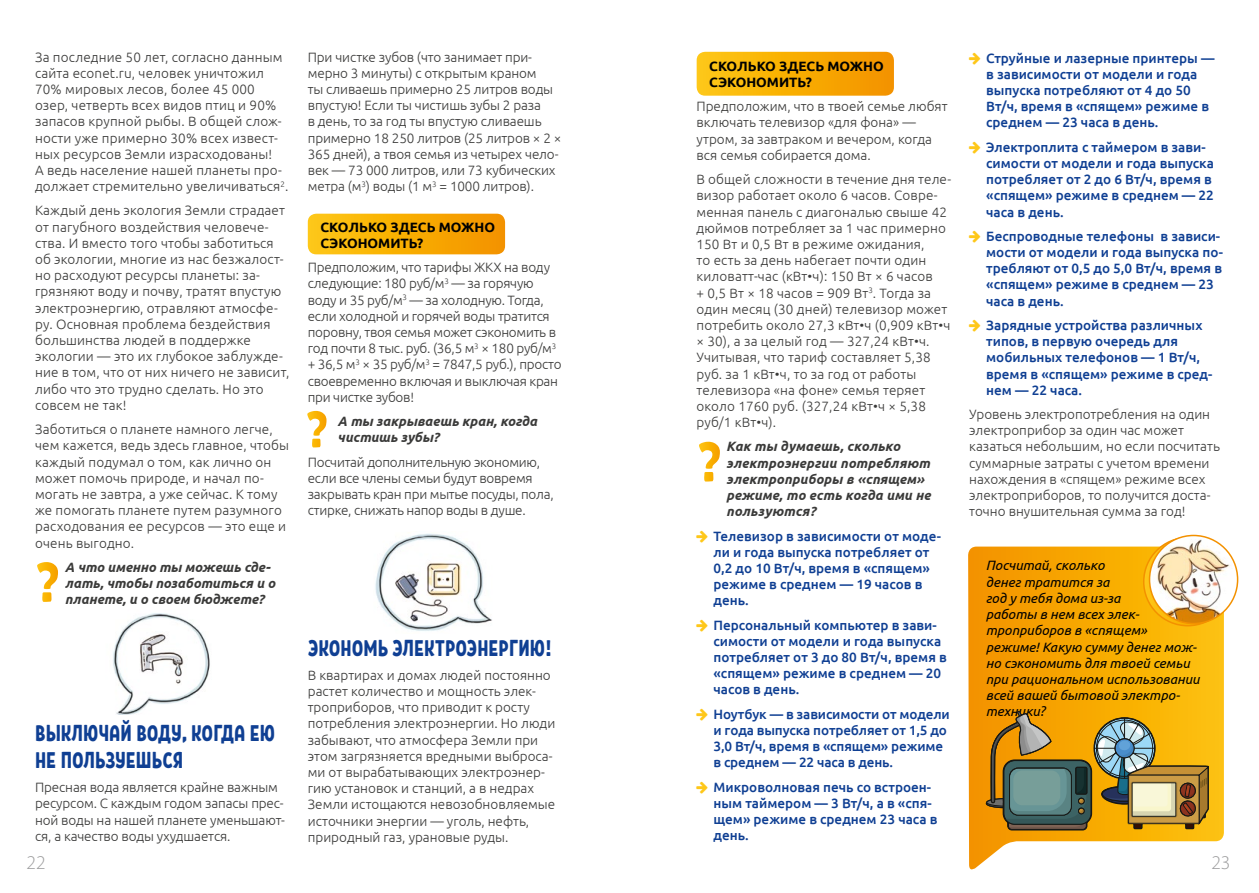
<style>
.page{position:relative;width:1259px;height:893px;background:#fff}
.page>*{position:absolute;margin:0;border:0;box-sizing:border-box;transform-origin:0 0}
.t1{font:55.65px "RF Krabuler";color:#fff}
.t2{font:51.15px "RF Krabuler";color:#fff}
.t3{font:22.5px/27px "RF Krabuler";color:#0f3f93}
.t4{font:300 19.5px "Myriad Pro";color:#9c9c9d}
.t5{font:300 13.5px/16.2px "Ubuntu";color:#3a3a39}
.t6{font:500 13.5px/16.2px "Ubuntu";color:#0f3f93}
.t7{font:300 13.5px/16.2px "Ubuntu";letter-spacing:-.02em;color:#3a3a39}
.t8{font:italic 700 13.5px/16.2px "Ubuntu";color:#3a3a39}
.t9{font:italic 13.5px/16.2px "Ubuntu";color:#000}
.t10{font:700 13.5px/16.2px "Ubuntu";color:#000}
</style>
<div class="page">
<svg style="left:308px;top:214px;width:197px;height:40px;background:#f8ad07"></svg>
<img style="left:375px;top:533px;width:117px;height:98px">
<img style="left:113px;top:613px;width:97px;height:101px">
<svg style="left:696px;top:52px;width:198px;height:44px;background:#f8ae0a"></svg>
<svg style="left:968px;top:547px;width:256px;height:323px;background:#f8b325"></svg>
<svg style="left:1143px;top:538px;width:88px;height:88px"></svg>
<img style="left:1149px;top:535px;width:88px;height:88px;border-radius:44px">
<div style="left:1148px;top:535px;width:90px;height:89px;border:2px solid #f39100;border-radius:50%"></div>
<svg style="left:985px;top:710px;width:225px;height:121px;background:#a98d3e"></svg>
<div style="left:1131px;top:782px;width:45px;height:35px;border:1px solid #171815"></div>
<div style="left:1133px;top:784px;width:34px;height:22px;background:#f9f7d8;border-radius:3px"></div>
<p class="t5" style="left:35px;top:48px;width:255px">За последние 50 лет, согласно данным сайта econet.ru, человек уничтожил 70% мировых лесов, более 45 000 озер, четверть всех видов птиц и 90% запасов крупной рыбы. В общей слож&shy;ности уже примерно 30% всех извест&shy;ных ресурсов Земли израсходованы!<br>А ведь население нашей планеты про&shy;должает стремительно увеличиваться<sup>2</sup>.</p>
<p class="t5" style="left:35px;top:202px;width:256px">Каждый день экология Земли страдает от пагубного воздействия человече&shy;ства. И вместо того чтобы заботиться об экологии, многие из нас безжалост&shy;но расходуют ресурсы планеты: за&shy;грязняют воду и почву, тратят впустую электроэнергию, отравляют атмосфе&shy;ру. Основная проблема бездействия большинства людей в поддержке экологии — это их глубокое заблужде&shy;ние в том, что от них ничего не зависит, либо что это трудно сделать. Но это совсем не так!</p>
<p class="t5" style="left:35px;top:421px;width:255px">Заботиться о планете намного легче, чем кажется, ведь здесь главное, чтобы каждый подумал о том, как лично он может помочь природе, и начал по&shy;могать не завтра, а уже сейчас. К тому же помогать планете путем разумного расходования ее ресурсов — это еще и очень выгодно.</p>
<p class="t8" style="left:65px;top:559px;width:212px">А что именно ты можешь сде&shy;лать, чтобы позаботиться и о планете, и о своем бюджете?</p>
<h1 class="t1" style="left:35px;top:548px;width:28px">?</h1>
<h3 class="t3" style="left:35px;top:719px;width:241px">ВЫКЛЮЧАЙ ВОДУ, КОГДА ЕЮ<br>НЕ ПОЛЬЗУЕШЬСЯ</h3>
<p class="t5" style="left:35px;top:779px;width:251px">Пресная вода является крайне важным ресурсом. С каждым годом запасы прес&shy;ной воды на нашей планете уменьшают&shy;ся, а качество воды ухудшается.</p>
<p class="t5" style="left:308px;top:48px;width:255px">При чистке зубов (что занимает при&shy;мерно 3 минуты) с открытым краном<br>ты сливаешь примерно 25 литров воды впустую! Если ты чистишь зубы 2 раза<br>в день, то за год ты впустую сливаешь примерно 18 250 литров (25 литров × 2 × 365 дней), а твоя семья из четырех чело&shy;век — 73 000 литров, или 73 кубических метра (м<sup>3</sup>) воды (1 м<sup>3</sup> = 1000 литров).</p>
<p class="t10" style="left:320px;top:218px;width:176px">СКОЛЬКО ЗДЕСЬ МОЖНО<br>СЭКОНОМИТЬ?</p>
<p class="t7" style="left:308px;top:259px;width:255px">Предположим, что тарифы ЖКХ на воду следующие: 180 руб/м<sup>3</sup> — за горячую воду и 35 руб/м<sup>3</sup> — за холодную. Тогда, если холодной и горячей воды тратится поровну, твоя семья может cэкономить в год почти 8 тыс. руб. (36,5 м<sup>3</sup> × 180 руб/м<sup>3 </sup>+ 36,5 м<sup>3</sup> × 35 руб/м<sup>3</sup> = 7847,5 руб.), просто своевременно включая и выключая кран при чистке зубов!</p>
<p class="t8" style="left:337px;top:413px;width:201px">А ты закрываешь кран, когда чистишь зубы?</p>
<p class="t7" style="left:308px;top:453px;width:247px">Посчитай дополнительную экономию, если все члены семьи будут вовремя закрывать кран при мытье посуды, пола, стирке, снижать напор воды в душе.</p>
<h2 class="t2" style="left:305px;top:398px;width:26px">?</h2>
<h3 class="t3" style="left:308px;top:634px;width:246px">ЭКОНОМЬ ЭЛЕКТРОЭНЕРГИЮ!</h3>
<p class="t5" style="left:308px;top:667px;width:249px">В квартирах и домах людей постоянно растет количество и мощность элек&shy;троприборов, что приводит к росту потребления электроэнергии. Но люди забывают, что атмосфера Земли при этом загрязняется вредными выброса&shy;ми от вырабатывающих электроэнер&shy;гию установок и станций, а в недрах Земли истощаются невозобновляемые источники энергии — уголь, нефть, природный газ, урановые руды.</p>
<p class="t10" style="left:709px;top:58px;width:176px">СКОЛЬКО ЗДЕСЬ МОЖНО<br>СЭКОНОМИТЬ?</p>
<p class="t5" style="left:696px;top:98px;width:253px">Предположим, что в твоей семье любят включать телевизор «для фона» — утром, за завтраком и вечером, когда вся семья собирается дома.</p>
<p class="t5" style="left:696px;top:171px;width:256px">В общей сложности в течение дня теле&shy;визор работает около 6 часов. Совре&shy;менная панель с диагональю свыше 42 дюймов потребляет за 1 час примерно 150 Вт и 0,5 Вт в режиме ожидания,<br>то есть за день набегает почти один киловатт-час (кВт•ч): 150 Вт × 6 часов<br>+ 0,5 Вт × 18 часов = 909 Вт<sup>3</sup>. Тогда за один месяц (30 дней) телевизор может потребить около 27,3 кВт•ч (0,909 кВт•ч × 30), а за целый год — 327,24 кВт•ч.<br>Учитывая, что тариф составляет 5,38 руб. за 1 кВт•ч, то за год от работы телевизора «на фоне» семья теряет около 1760 руб. (327,24 кВт•ч × 5,38 руб/1 кВт•ч).</p>
<p class="t8" style="left:726px;top:438px;width:206px">Как ты думаешь, сколько электроэнергии потребляют электроприборы в «спящем» режиме, то есть когда ими не пользуются?</p>
<p class="t6" style="left:713px;top:527px;width:229px">Телевизор в зависимости от моде&shy;ли и года выпуска потребляет от<br>0,2 до 10 Вт/ч, время в «спящем» режиме в среднем — 19 часов в день.</p>
<p class="t6" style="left:713px;top:616px;width:235px">Персональный компьютер в зави&shy;симости от модели и года выпуска потребляет от 3 до 80 Вт/ч, время в «спящем» режиме в среднем — 20 часов в день.</p>
<p class="t6" style="left:713px;top:705px;width:238px">Ноутбук — в зависимости от модели и года выпуска потребляет от 1,5 до<br>3,0 Вт/ч, время в «спящем» режиме в среднем — 22 часа в день.</p>
<p class="t6" style="left:713px;top:778px;width:225px">Микроволновая печь со встроен&shy;ным таймером — 3 Вт/ч, а в «спя&shy;щем» режиме в среднем 23 часа в день.</p>
<h1 class="t1" style="left:696px;top:428px;width:28px">?</h1>
<p class="t6" style="left:986px;top:49px;width:230px">Струйные и лазерные принтеры — в зависимости от модели и года выпуска потребляют от 4 до 50<br>Вт/ч, время в «спящем» режиме в среднем — 23 часа в день.</p>
<p class="t6" style="left:986px;top:138px;width:229px">Электроплита с таймером в зави&shy;симости от модели и года выпуска потребляет от 2 до 6 Вт/ч, время в «спящем» режиме в среднем — 22 часа в день.</p>
<p class="t6" style="left:986px;top:227px;width:238px">Беспроводные телефоны в зависи&shy;мости от модели и года выпуска по&shy;требляют от 0,5 до 5,0 Вт/ч, время в «спящем» режиме в среднем — 23 часа в день.</p>
<p class="t6" style="left:986px;top:317px;width:228px">Зарядные устройства различных типов, в первую очередь для мобильных телефонов — 1 Вт/ч, время в «спящем» режиме в сред&shy;нем — 22 часа.</p>
<p class="t5" style="left:969px;top:406px;width:252px">Уровень электропотребления на один электроприбор за один час может казаться небольшим, но если посчитать суммарные затраты с учетом времени нахождения в «спящем» режиме всех электроприборов, то получится доста&shy;точно внушительная сумма за год!</p>
<p class="t9" style="left:985px;top:557px;width:215px">Посчитай, сколько<br>денег тратится за<br>год у тебя дома из-за<br>работы в нем всех элек&shy;троприборов в «спящем» режиме! Какую сумму денег мож&shy;но сэкономить для твоей семьи при рациональном использовании всей вашей бытовой электро&shy;техники?</p>
<h3 class="t4" style="left:27px;top:852px;width:21px">22</h3>
<h3 class="t4" style="left:1211px;top:852px;width:21px">23</h3>
</div>
